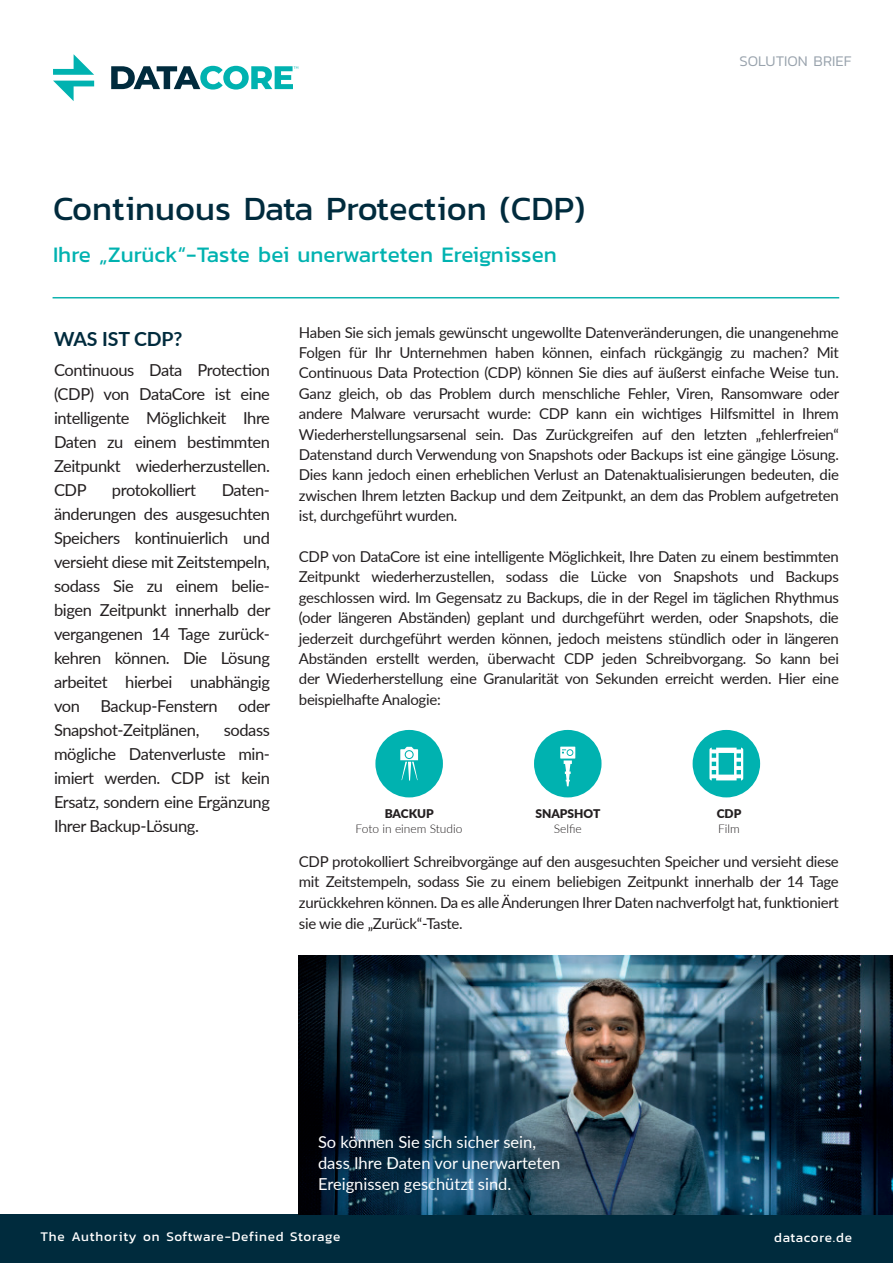
<style>
.page{position:relative;width:893px;height:1263px;background:#fff}
.page>*{position:absolute;margin:0;border:0;box-sizing:border-box;transform-origin:0 0}
.t1{font:34.5px "Kanit";color:#002b3d}
.t2{font:22.5px "Kanit";color:#00b2b0}
.t3{font:700 19.5px "Lato";letter-spacing:-.005em;color:#002b3d}
.t4{font:16.5px/24px "Lato";letter-spacing:-.025em;color:#231f20;text-align:justify}
.t5{font:16.5px/21px "Lato";color:#fff}
.t6{font:15px/20.5px "Lato";letter-spacing:-.02em;color:#231f20;text-align:justify}
.t7{font:300 15px "Kanit";color:#99a3ad}
.t8{font:13.5px "Kanit";letter-spacing:.05em;color:#fff}
.t9{font:300 12px "Lato";color:#231f20}
.t10{font:900 12px "Lato";color:#231f20}
</style>
<div class="page">
<svg style="left:53px;top:54px;width:41px;height:21px"></svg>
<svg style="left:53px;top:81px;width:41px;height:20px"></svg>
<svg style="left:111px;top:66px;width:187px;height:24px"></svg>
<div style="left:0;top:1214px;width:893px;height:49px;background:#002b3d"></div>
<div style="left:534px;top:730px;width:67px;height:67px;background:#00b2b0;border-radius:50%"></div>
<svg style="left:560px;top:747px;width:15px;height:39px"></svg>
<div style="left:375px;top:730px;width:68px;height:67px;background:#00b2b0;border-radius:50%"></div>
<svg style="left:400px;top:747px;width:18px;height:33px"></svg>
<div style="left:693px;top:730px;width:67px;height:67px;background:#00b2b0;border-radius:50%"></div>
<svg style="left:709px;top:748px;width:34px;height:32px"></svg>
<img style="left:299px;top:955px;width:594px;height:259px">
<hr style="left:53px;top:297px;width:786px;height:1px;background:#10b3af">
<h1 class="t1" style="left:53px;top:183px;width:534px">Continuous Data Protection (CDP)</h1>
<h2 class="t2" style="left:53px;top:238px;width:505px">Ihre „Zurück“-Taste bei unerwarteten Ereignissen</h2>
<p class="t7" style="left:739px;top:51px;width:114px">SOLUTION BRIEF</p>
<h3 class="t3" style="left:54px;top:324px;width:130px">WAS IST CDP?</h3>
<p class="t4" style="left:54px;top:358px;width:217px">Continuous Data Protection (CDP) von DataCore ist eine intelligente Möglichkeit Ihre Daten zu einem bestimmten Zeitpunkt wiederherzustellen.<br>CDP</p>
<p class="t4" style="left:112px;top:478px;width:86px">protokolliert</p>
<p class="t4" style="left:54px;top:478px;width:218px;text-indent:168px">Daten&shy;änderungen des ausgesuchten Speichers kontinuierlich und versieht diese mit Zeitstempeln, sodass Sie zu einem belie&shy;bigen Zeitpunkt innerhalb der vergangenen 14 Tage zurück&shy;kehren können. Die Lösung arbeitet hierbei unabhängig von Backup-Fenstern oder Snapshot-Zeitplänen,</p>
<p class="t4" style="left:54px;top:718px;width:217px;text-indent:170px">sodass mögliche Datenverluste min&shy;imiert werden. CDP ist kein Ersatz, sondern eine Ergänzung Ihrer Backup-Lösung.</p>
<p class="t6" style="left:299px;top:321px;width:542px">Haben Sie sich jemals gewünscht ungewollte Datenveränderungen, die unangenehme Folgen für Ihr Unternehmen haben können, einfach rückgängig zu machen? Mit Continuous Data Protection (CDP) können Sie dies auf äußerst einfache Weise tun.<br>Ganz gleich, ob das Problem durch menschliche Fehler, Viren, Ransomware oder andere Malware verursacht wurde: CDP kann ein wichtiges Hilfsmittel in Ihrem Wiederherstellungsarsenal sein. Das Zurückgreifen auf den letzten „fehlerfreien“ Datenstand durch Verwendung von Snapshots oder Backups ist eine gängige Lösung.<br>Dies kann jedoch einen erheblichen Verlust an Datenaktualisierungen bedeuten, die zwischen Ihrem letzten Backup und dem Zeitpunkt, an dem das Problem aufgetreten ist, durchgeführt wurden.</p>
<p class="t6" style="left:299px;top:546px;width:541px">CDP von DataCore ist eine intelligente Möglichkeit, Ihre Daten zu einem bestimmten Zeitpunkt wiederherzustellen, sodass die Lücke von Snapshots und Backups geschlossen wird. Im Gegensatz zu Backups, die in der Regel im täglichen Rhythmus (oder längeren Abständen) geplant und durchgeführt werden, oder Snapshots, die jederzeit durchgeführt werden können, jedoch meistens stündlich oder in längeren Abständen erstellt werden, überwacht CDP jeden Schreibvorgang. So kann bei der Wiederherstellung eine Granularität von Sekunden erreicht werden. Hier eine beispielhafte Analogie:</p>
<p class="t10" style="left:385px;top:804px;width:51px">BACKUP</p>
<p class="t9" style="left:356px;top:820px;width:108px">Foto in einem Studio</p>
<p class="t10" style="left:535px;top:804px;width:66px">SNAPSHOT</p>
<p class="t9" style="left:554px;top:820px;width:29px">Selfie</p>
<p class="t10" style="left:717px;top:804px;width:26px">CDP</p>
<p class="t9" style="left:718px;top:820px;width:23px">Film</p>
<p class="t6" style="left:299px;top:850px;width:541px">CDP protokolliert Schreibvorgänge auf den ausgesuchten Speicher und versieht diese mit Zeitstempeln, sodass Sie zu einem beliebigen Zeitpunkt innerhalb der 14 Tage zurückkehren können. Da es alle Änderungen Ihrer Daten nachverfolgt hat, funktioniert sie wie die „Zurück“-Taste.</p>
<p class="t5" style="left:318px;top:1131px;width:244px">So können Sie sich sicher sein, dass Ihre Daten vor unerwarteten<br>Ereignissen geschützt sind.</p>
<p class="t5" style="left:323px;top:1132px;width:243px">Soyez rassurés, vos donné s sont protégées contre tout événem t imprévu</p>
<p class="t8" style="left:40px;top:1226px;width:301px">The Authority on Software-Defined Storage</p>
<p class="t8" style="left:774px;top:1227px;width:79px">datacore.de</p>
</div>
